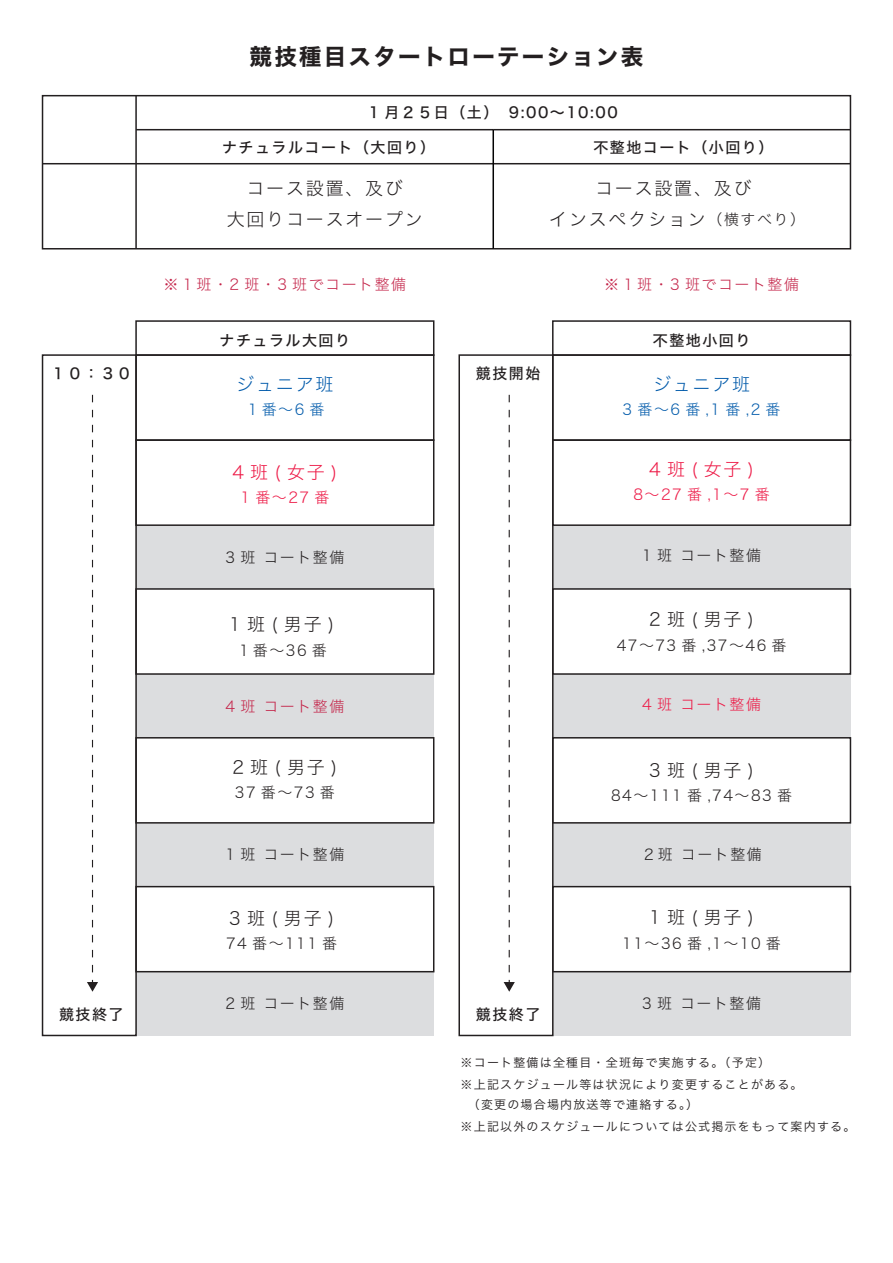
<style>
.page{position:relative;width:893px;height:1263px;background:#fff}
.page>*{position:absolute;margin:0;border:0;box-sizing:border-box;transform-origin:0 0}
.t1{font:22.5px "Hiragino Sans W7";letter-spacing:.1em;color:#231f20}
.t2{font:18px/31.5px "Hiragino Sans W2";letter-spacing:.1em;color:#231f20;text-align:center}
.t3{font:18px "Hiragino Sans W2";letter-spacing:.225em;color:#ed1845}
.t4{font:18px "Hiragino Sans W2";letter-spacing:.1em;color:#015aaa}
.t5{font:15px "Hiragino Sans W2";letter-spacing:.1em;color:#231f20}
.t6{font:15px "Hiragino Sans W5";letter-spacing:.1em;color:#231f20}
.t7{font:15px "Hiragino Sans W2";letter-spacing:.1em;color:#c42449}
.t8{font:15px "Hiragino Sans W2";letter-spacing:.1em;color:#ed1845}
.t9{font:15px "Hiragino Sans W2";letter-spacing:.35em;color:#015aaa}
.t10{font:12px/22.5px "Hiragino Sans W3";letter-spacing:.1em;color:#231f20}
.s1{font-size:15px}
</style>
<div class="page">
<div style="left:136px;top:525px;width:298px;height:64px;background:#dcdddf"></div>
<div style="left:136px;top:674px;width:298px;height:64px;background:#dcdddf"></div>
<div style="left:136px;top:823px;width:298px;height:64px;background:#dcdddf"></div>
<div style="left:136px;top:972px;width:298px;height:63px;background:#dcdddf"></div>
<div style="left:42px;top:95px;width:809px;height:154px;border:2px solid #231f20"></div>
<hr style="left:136px;top:129px;width:714px;height:1px;background:#231f20">
<hr style="left:43px;top:163px;width:807px;height:1px;background:#231f20">
<hr style="left:135px;top:96px;width:2px;height:153px;background:#231f20">
<svg style="left:87px;top:395px;width:11px;height:597px"></svg>
<hr style="left:492px;top:130px;width:2px;height:119px;background:#030303">
<div style="left:135px;top:439px;width:299px;height:87px;border:2px solid #231f20"></div>
<div style="left:135px;top:588px;width:299px;height:87px;border:2px solid #231f20"></div>
<div style="left:135px;top:737px;width:299px;height:87px;border:2px solid #231f20"></div>
<div style="left:135px;top:886px;width:299px;height:86px;border:2px solid #231f20"></div>
<div style="left:42px;top:354px;width:95px;height:682px;border:2px solid #231f20"></div>
<div style="left:135px;top:320px;width:299px;height:36px;border:2px solid #231f20"></div>
<div style="left:553px;top:525px;width:297px;height:64px;background:#dcdddf"></div>
<div style="left:553px;top:674px;width:297px;height:64px;background:#dcdddf"></div>
<div style="left:553px;top:823px;width:297px;height:64px;background:#dcdddf"></div>
<div style="left:553px;top:972px;width:297px;height:63px;background:#dcdddf"></div>
<svg style="left:504px;top:395px;width:11px;height:597px"></svg>
<div style="left:552px;top:439px;width:299px;height:87px;border:2px solid #231f20"></div>
<div style="left:552px;top:588px;width:299px;height:87px;border:2px solid #231f20"></div>
<div style="left:552px;top:737px;width:299px;height:87px;border:2px solid #231f20"></div>
<div style="left:552px;top:886px;width:299px;height:86px;border:2px solid #231f20"></div>
<div style="left:458px;top:354px;width:96px;height:682px;border:2px solid #231f20"></div>
<div style="left:552px;top:320px;width:299px;height:36px;border:2px solid #231f20"></div>
<p class="t6" style="left:51px;top:360px;width:82px">１０：３０</p>
<p class="t6" style="left:59px;top:1001px;width:66px">競技終了</p>
<h1 class="t1" style="left:250px;top:39px;width:395px">競技種目スタートローテーション表</h1>
<p class="t6" style="left:369px;top:99px;width:250px">1 月２５日（土）　9:00～10:00</p>
<p class="t6" style="left:222px;top:133px;width:214px">ナチュラルコート（大回り）</p>
<p class="t6" style="left:593px;top:133px;width:182px">不整地コート（小回り）</p>
<p class="t2" style="left:227px;top:171px;width:198px">コース設置、及び<br>大回りコースオープン</p>
<p class="t2" style="left:549px;top:171px;width:257px">コース設置、及び<br>インスペクション<span class="s1">（横すべり）</span></p>
<p class="t7" style="left:164px;top:271px;width:244px">※１班・2 班・3 班でコート整備</p>
<p class="t7" style="left:604px;top:271px;width:196px">※１班・3 班でコート整備</p>
<p class="t6" style="left:220px;top:327px;width:132px">ナチュラル大回り</p>
<p class="t6" style="left:653px;top:326px;width:99px">不整地小回り</p>
<p class="t4" style="left:236px;top:368px;width:99px">ジュニア班</p>
<p class="t9" style="left:245px;top:396px;width:81px">１番～6 番</p>
<p class="t6" style="left:476px;top:360px;width:66px">競技開始</p>
<p class="t4" style="left:653px;top:368px;width:99px">ジュニア班</p>
<p class="t9" style="left:623px;top:396px;width:160px">3番～6番,1番,2番</p>
<p class="t3" style="left:232px;top:456px;width:106px">4班(女子)</p>
<p class="t8" style="left:240px;top:484px;width:90px">1 番～27 番</p>
<p class="t3" style="left:649px;top:453px;width:106px">4班(女子)</p>
<p class="t8" style="left:633px;top:481px;width:138px">8～27 番 ,1～7 番</p>
<p class="t5" style="left:225px;top:544px;width:120px">3 班 コート整備</p>
<p class="t5" style="left:642px;top:542px;width:120px">1 班 コート整備</p>
<p class="t2" style="left:229px;top:608px;width:106px">1班(男子)</p>
<p class="t5" style="left:236px;top:637px;width:92px">１番～36 番</p>
<p class="t2" style="left:649px;top:602px;width:106px">2班(男子)</p>
<p class="t5" style="left:617px;top:632px;width:171px">47～73 番 ,37～46 番</p>
<p class="t7" style="left:225px;top:693px;width:120px">4 班 コート整備</p>
<p class="t8" style="left:642px;top:691px;width:120px">4 班 コート整備</p>
<p class="t2" style="left:232px;top:750px;width:106px">2班(男子)</p>
<p class="t5" style="left:235px;top:779px;width:102px">37 番～73 番</p>
<p class="t2" style="left:649px;top:753px;width:106px">3班(男子)</p>
<p class="t5" style="left:611px;top:782px;width:182px">84～111 番 ,74～83 番</p>
<p class="t5" style="left:225px;top:841px;width:120px">1 班 コート整備</p>
<p class="t5" style="left:641px;top:841px;width:122px">２班 コート整備</p>
<p class="t2" style="left:229px;top:901px;width:106px">3班(男子)</p>
<p class="t5" style="left:226px;top:930px;width:113px">74 番～111 番</p>
<p class="t2" style="left:649px;top:900px;width:106px">1班(男子)</p>
<p class="t5" style="left:622px;top:929px;width:160px">11～36 番 ,1～10 番</p>
<p class="t5" style="left:225px;top:990px;width:120px">2 班 コート整備</p>
<p class="t6" style="left:476px;top:1001px;width:66px">競技終了</p>
<p class="t5" style="left:642px;top:990px;width:120px">3 班 コート整備</p>
<p class="t10" style="left:461px;top:1050px;width:344px">※コート整備は全種目・全班毎で実施する。（予定）<br>※上記スケジュール等は状況により変更することがある。</p>
<p class="t10" style="left:461px;top:1092px;width:396px">　（変更の場合場内放送等で連絡する。）<br>※上記以外のスケジュールについては公式掲示をもって案内する。</p>
</div>
